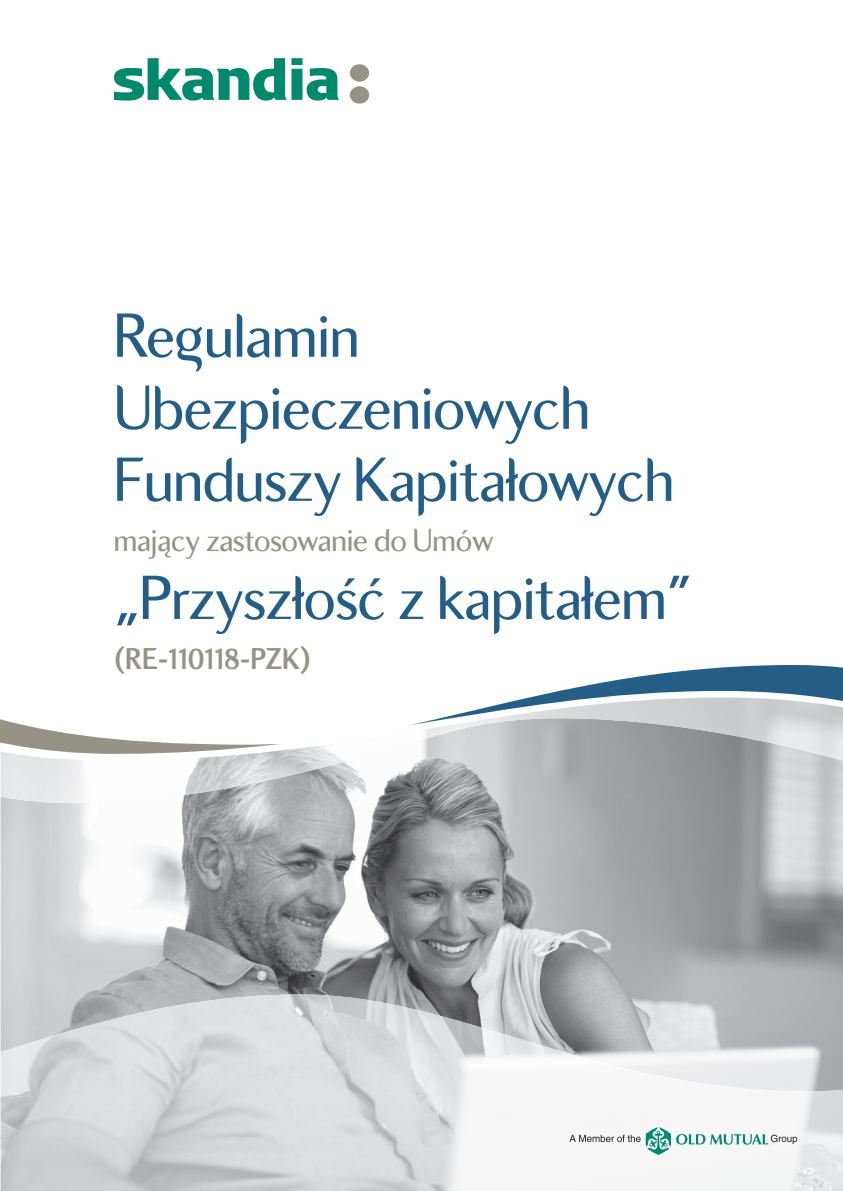
<style>
.page{position:relative;width:843px;height:1191px;background:#fff}
.page>*{position:absolute;margin:0;border:0;box-sizing:border-box;transform-origin:0 0}
.t1{font:64px/72px "Skandia Display CE";letter-spacing:-.01em;color:#245e86}
.t2{font:33px "Skandia Display CE";letter-spacing:-.01em;color:#959384}
.t3{font:700 31px "Skandia Display CE";letter-spacing:-.01em;color:#959384}
.s1{font-family:"Skandia Display"}
</style>
<div class="page">
<img style="left:1px;top:814px;width:842px;height:212px">
<svg style="left:0;top:724px;width:843px;height:90px;background:#afb0b3"></svg>
<img style="left:215px;top:727px;width:215px;height:64px">
<img style="left:429px;top:724px;width:414px;height:26px">
<img style="left:1px;top:753px;width:214px;height:50px">
<img style="left:802px;top:750px;width:41px;height:15px">
<svg style="left:0;top:1026px;width:843px;height:164px"></svg>
<img style="left:1px;top:1010px;width:142px;height:127px">
<img style="left:143px;top:994px;width:287px;height:143px">
<img style="left:429px;top:1011px;width:144px;height:126px">
<div style="left:572px;top:1053px;width:72px;height:137px;background:#f6f6f7"></div>
<img style="left:644px;top:1065px;width:143px;height:125px">
<img style="left:787px;top:1086px;width:56px;height:104px">
<img style="left:1px;top:1137px;width:572px;height:53px">
<svg style="left:415px;top:665px;width:428px;height:59px"></svg>
<svg style="left:0;top:719px;width:281px;height:34px"></svg>
<svg style="left:114px;top:58px;width:225px;height:43px"></svg>
<svg style="left:350px;top:64px;width:19px;height:40px"></svg>
<svg style="left:569px;top:1126px;width:228px;height:28px"></svg>
<p class="t1" style="left:114px;top:305px;width:562px">Re<span class="s1">¯</span>ulamin<br>Ubezpieczeniowych<br>Funduszy Kapitałowych</p>
<p class="t2" style="left:114px;top:527px;width:381px">mający zastosowanie do Umów</p>
<p class="t1" style="left:114px;top:567px;width:580px">„Przyszłość z kapitałem”</p>
<p class="t3" style="left:114px;top:641px;width:199px">(RE-110118-PZK)</p>
</div>
